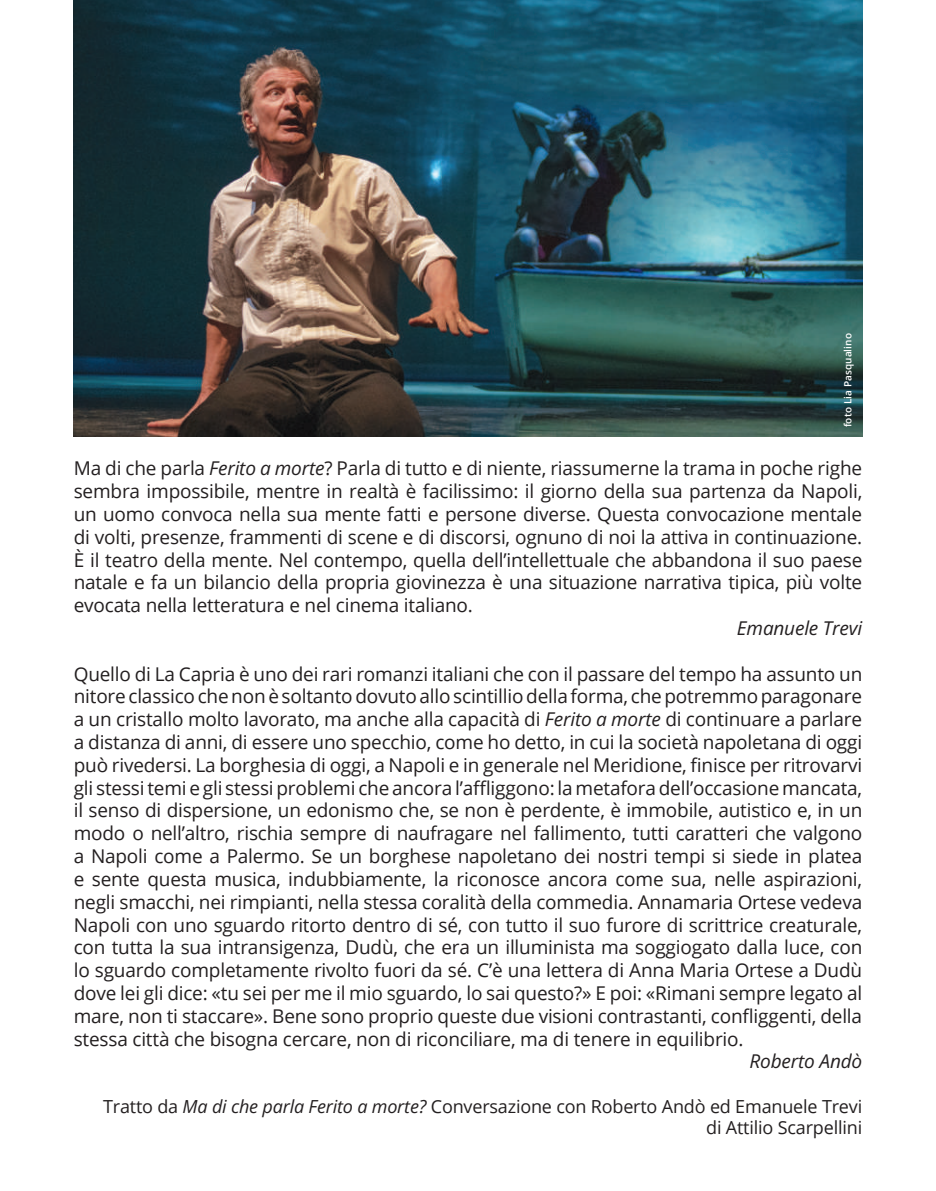
<style>
.page{position:relative;width:936px;height:1191px;background:#fff}
.page>*{position:absolute;margin:0;border:0;box-sizing:border-box;transform-origin:0 0}
.t1{font:19px/22.8px "Open Sans";letter-spacing:-.01em;color:#231f20;text-align:justify}
.t2{font:italic 19px "Open Sans";letter-spacing:-.01em;color:#231f20}
.t3{font:18px/21.6px "Open Sans";letter-spacing:-.01em;color:#231f20;text-align:right}
.t4{font:600 10px "Open Sans";letter-spacing:.01em;color:#fff}
.s1{font-style:italic}
</style>
<div class="page">
<img style="left:74px;top:0;width:788px;height:437px">
<p class="t4" style="left:840px;top:427px;width:96px;rotate:-90deg">foto Lia Pasqualino</p>
<p class="t1" style="left:74px;top:456px;width:790px">Ma di che parla <span class="s1">Ferito a morte</span>? Parla di tutto e di niente, riassumerne la trama in poche righe sembra impossibile, mentre in realtà è facilissimo: il giorno della sua partenza da Napoli, un uomo convoca nella sua mente fatti e persone diverse. Questa convocazione mentale di volti, presenze, frammenti di scene e di discorsi, ognuno di noi la attiva in continuazione.<br>È il teatro della mente. Nel contempo, quella dell’intellettuale che abbandona il suo paese natale e fa un bilancio della propria giovinezza è una situazione narrativa tipica, più volte evocata nella letteratura e nel cinema italiano.</p>
<p class="t2" style="left:737px;top:615px;width:127px">Emanuele Trevi</p>
<p class="t1" style="left:74px;top:662px;width:790px">Quello di La Capria è uno dei rari romanzi italiani che con il passare del tempo ha assunto un nitore classico che non è soltanto dovuto allo scintillio della forma, che potremmo paragonare a un cristallo molto lavorato, ma anche alla capacità di <span class="s1">Ferito a morte</span> di continuare a parlare a distanza di anni, di essere uno specchio, come ho detto, in cui la società napoletana di oggi può rivedersi. La borghesia di oggi, a Napoli e in generale nel Meridione, finisce per ritrovarvi gli stessi temi e gli stessi problemi che ancora l’affliggono: la metafora dell’occasione mancata, il senso di dispersione, un edonismo che, se non è perdente, è immobile, autistico e, in un modo o nell’altro, rischia sempre di naufragare nel fallimento, tutti caratteri che valgono a Napoli come a Palermo. Se un borghese napoletano dei nostri tempi si siede in platea e sente questa musica, indubbiamente, la riconosce ancora come sua, nelle aspirazioni, negli smacchi, nei rimpianti, nella stessa coralità della commedia. Annamaria Ortese vedeva Napoli con uno sguardo ritorto dentro di sé, con tutto il suo furore di scrittrice creaturale, con tutta la sua intransigenza, Dudù, che era un illuminista ma soggiogato dalla luce, con lo sguardo completamente rivolto fuori da sé. C’è una lettera di Anna Maria Ortese a Dudù dove lei gli dice: «tu sei per me il mio sguardo, lo sai questo?» E poi: «Rimani sempre legato al mare, non ti staccare». Bene sono proprio queste due visioni contrastanti, confliggenti, della stessa città che bisogna cercare, non di riconciliare, ma di tenere in equilibrio.</p>
<p class="t2" style="left:749px;top:1048px;width:114px">Roberto Andò</p>
<p class="t3" style="left:103px;top:1095px;width:760px">Tratto da <span class="s1">Ma di che parla Ferito a morte?</span> Conversazione con Roberto Andò ed Emanuele Trevi di Attilio Scarpellini</p>
</div>
